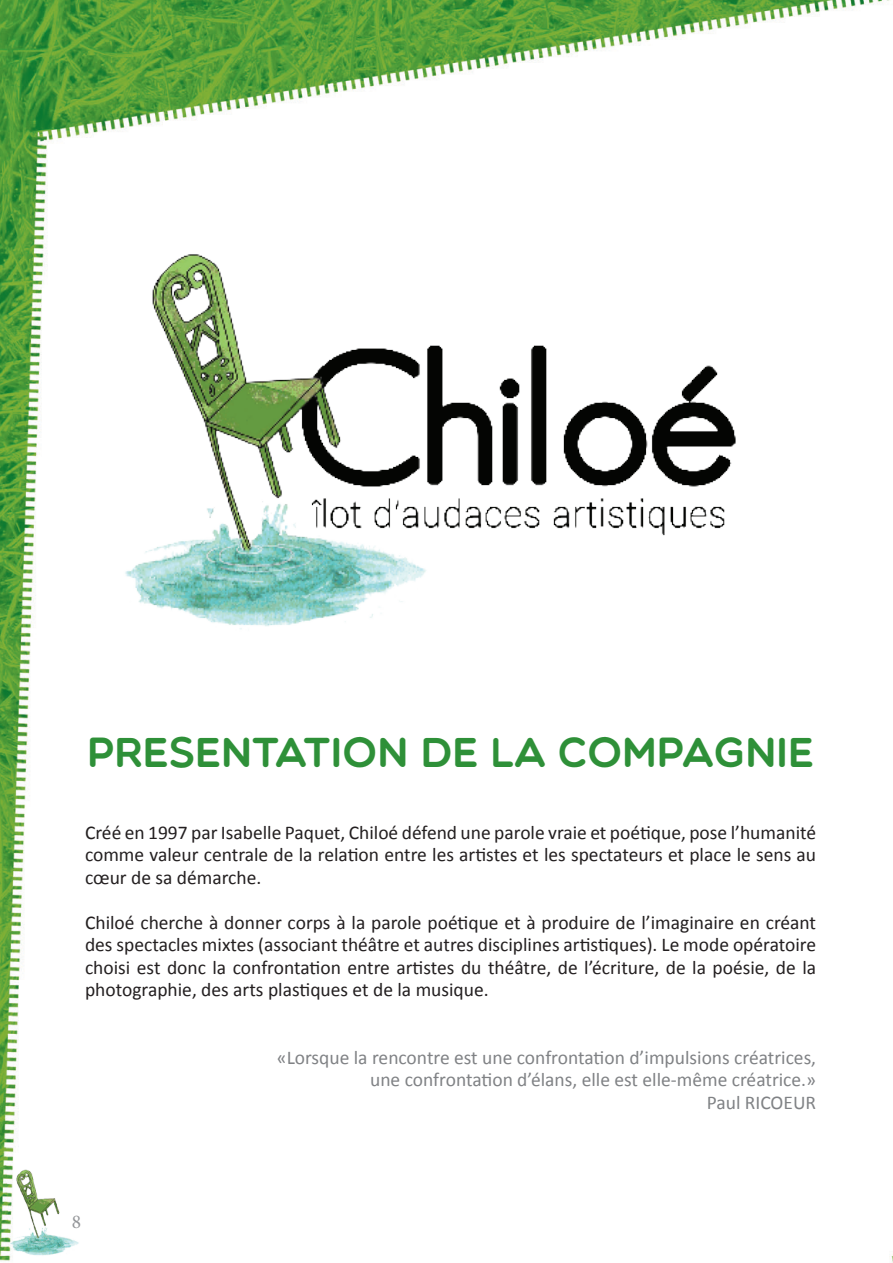
<style>
.page{position:relative;width:893px;height:1263px;background:#fff}
.page>*{position:absolute;margin:0;border:0;box-sizing:border-box;transform-origin:0 0}
.t1{font:42px "Multicolore";color:#2e9038}
.t2{font:19.5px/22.5px "Calibri";color:#231f20;text-align:justify}
.t3{font:19.5px/22.5px "Calibri";color:#808285;text-align:right}
.t4{font:19.5px "Minion Pro";color:#939598}
</style>
<div class="page">
<img style="left:0;top:0;width:893px;height:1263px">
<img style="left:7px;top:1164px;width:95px;height:99px">
<img style="left:117px;top:227px;width:688px;height:440px">
<h1 class="t1" style="left:87px;top:727px;width:728px">PRESENTATION DE LA COMPAGNIE</h1>
<p class="t2" style="left:85px;top:821px;width:733px">Créé en 1997 par Isabelle Paquet, Chiloé défend une parole vraie et poétique, pose l’humanité comme valeur centrale de la relation entre les artistes et les spectateurs et place le sens au cœur de sa démarche.</p>
<p class="t2" style="left:85px;top:911px;width:733px">Chiloé cherche à donner corps à la parole poétique et à produire de l’imaginaire en créant des spectacles mixtes (associant théâtre et autres disciplines artistiques). Le mode opératoire choisi est donc la confrontation entre artistes du théâtre, de l’écriture, de la poésie, de la photographie, des arts plastiques et de la musique.</p>
<p class="t4" style="left:72px;top:1209px;width:11px">8</p>
<p class="t3" style="left:277px;top:1046px;width:541px">«Lorsque la rencontre est une confrontation d’impulsions créatrices, une confrontation d’élans, elle est elle-même créatrice.»<br>Paul RICOEUR</p>
</div>
